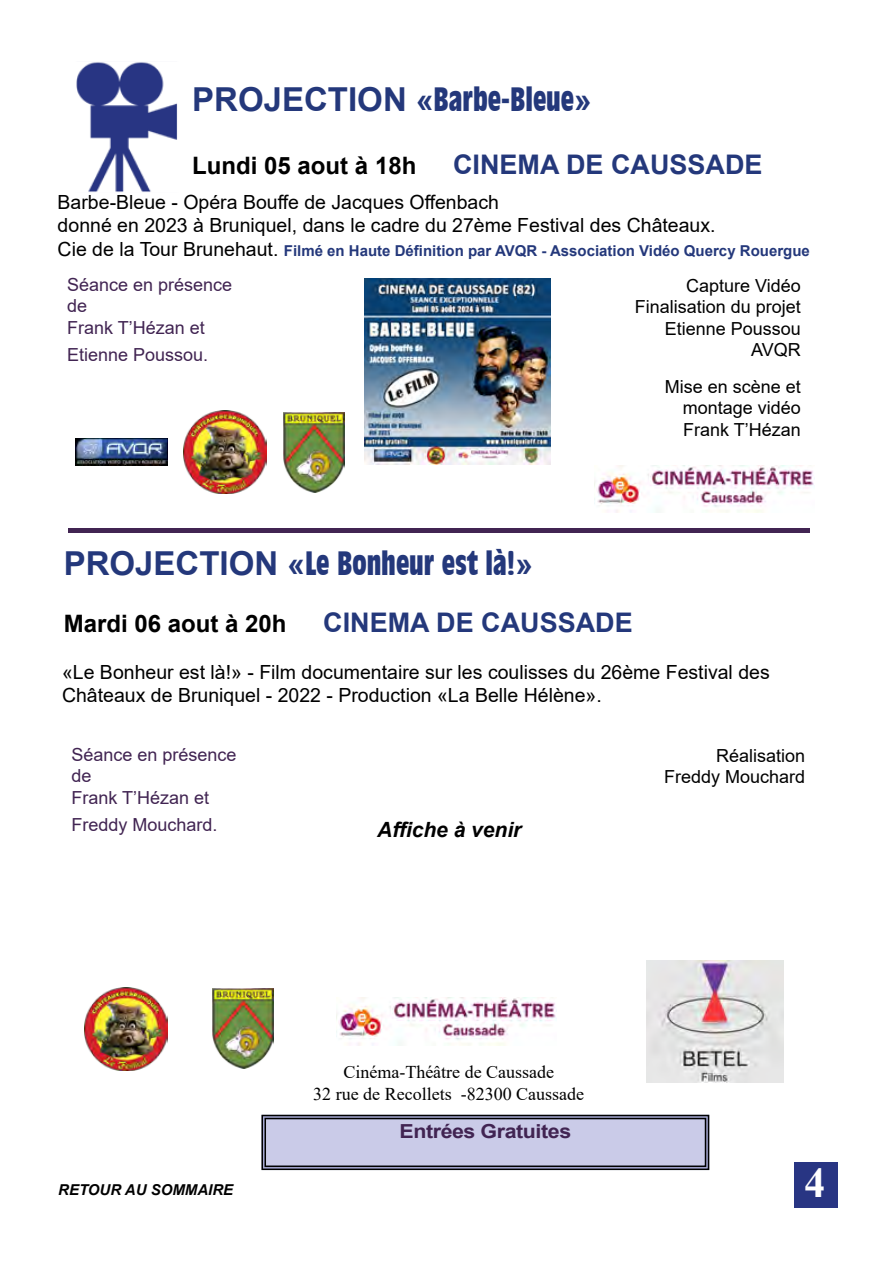
<style>
.page{position:relative;width:893px;height:1263px;background:#fff}
.page>*{position:absolute;margin:0;border:0;box-sizing:border-box;transform-origin:0 0}
.t1{font:700 55.5px "Arial";color:#412452}
.t2{font:700 42px "Times New Roman";color:#fff}
.t3{font:700 condensed 31.5px "Incised 901 BT";color:#24387b}
.t4{font:700 27px "Arial";color:#24387b}
.t5{font:700 24px "Arial";color:#000}
.t6{font:italic 700 21px "Arial";color:#000}
.t7{font:19.5px/23.4px "Arial";color:#000}
.t8{font:700 19.35px "Arial";letter-spacing:-.02em;color:#412452;scale:1.11 1}
.t9{font:18px/21.6px "Arial";color:#000;text-align:right}
.t10{font:18px/21.6px "Arial";color:#412452}
.t11{font:18px/21.6px "Times New Roman";color:#000;text-align:center}
.t12{font:700 15px "Arial";color:#24387b}
.t13{font:italic 700 15px "Arial";color:#000}
.s1{font-family:"Arial";font-stretch:normal;font-size:33px}
.s2{font-family:"Arial";font-stretch:normal}
.s3{font-weight:400;font-size:19.5px;color:#000}
</style>
<div class="page">
<img style="left:76px;top:62px;width:102px;height:130px">
<svg style="left:261px;top:1114px;width:449px;height:57px;background:#bbbcd7"></svg>
<div style="left:264px;top:1118px;width:442px;height:49px;border:1px solid #000"></div>
<img style="left:76px;top:439px;width:92px;height:27px">
<img style="left:283px;top:412px;width:61px;height:80px">
<img style="left:365px;top:279px;width:186px;height:186px">
<div style="left:794px;top:1162px;width:43px;height:45px;background:#283583"></div>
<img style="left:184px;top:411px;width:83px;height:83px">
<img style="left:594px;top:465px;width:221px;height:48px">
<img style="left:85px;top:987px;width:83px;height:83px">
<img style="left:213px;top:989px;width:61px;height:80px">
<img style="left:336px;top:998px;width:221px;height:47px">
<img style="left:647px;top:960px;width:136px;height:123px">
<h3 class="t3" style="left:192px;top:80px;width:401px"><span class="s1">PROJECTION</span> <span class="s2">«</span>Barbe-Bleue<span class="s2">»</span></h3>
<p class="t5" style="left:192px;top:149px;width:226px">Lundi 05 aout à 18h</p>
<h3 class="t4" style="left:453px;top:146px;width:311px">CINEMA DE CAUSSADE</h3>
<p class="t7" style="left:58px;top:190px;width:659px">Barbe-Bleue - Opéra Bouffe de Jacques Offenbach<br>donné en 2023 à Bruniquel, dans le cadre du 27ème Festival des Châteaux.</p>
<p class="t12" style="left:58px;top:240px;width:754px"><span class="s3">Cie de la Tour Brunehaut.</span> Filmé en Haute Définition par AVQR - Association Vidéo Quercy Rouergue</p>
<p class="t10" style="left:67px;top:273px;width:167px">Séance en présence de<br>Frank T’Hézan et</p>
<p class="t10" style="left:67px;top:344px;width:143px">Etienne Poussou.</p>
<p class="t9" style="left:635px;top:274px;width:168px">Capture Vidéo<br>Finalisation du projet<br>Etienne Poussou<br>AVQR</p>
<p class="t9" style="left:683px;top:375px;width:120px;text-align:justify;text-indent:-18px">Mise en scène et montage vidéo Frank T’Hézan</p>
<h1 class="t1" style="left:69px;top:463px;width:742px">________________________</h1>
<h3 class="t3" style="left:64px;top:545px;width:471px"><span class="s1">PROJECTION</span> <span class="s2">«</span>Le Bonheur est là!<span class="s2">»</span></h3>
<p class="t5" style="left:64px;top:607px;width:224px">Mardi 06 aout à 20h</p>
<h3 class="t4" style="left:323px;top:604px;width:311px">CINEMA DE CAUSSADE</h3>
<p class="t7" style="left:62px;top:660px;width:709px">«Le Bonheur est là!» - Film documentaire sur les coulisses du 26ème Festival des<br>Châteaux de Bruniquel - 2022 - Production «La Belle Hélène».</p>
<p class="t10" style="left:71px;top:743px;width:167px">Séance en présence de<br>Frank T’Hézan et</p>
<p class="t10" style="left:71px;top:814px;width:148px">Freddy Mouchard.</p>
<p class="t6" style="left:377px;top:816px;width:146px">Affiche à venir</p>
<p class="t9" style="left:664px;top:744px;width:143px">Réalisation<br>Freddy Mouchard</p>
<p class="t13" style="left:58px;top:1180px;width:177px">RETOUR AU SOMMAIRE</p>
<p class="t11" style="left:313px;top:1061px;width:272px">Cinéma-Théâtre de Caussade<br>32 rue de Recollets -82300 Caussade</p>
<p class="t8" style="left:400px;top:1117px;width:156px">Entrées Gratuites</p>
<h2 class="t2" style="left:804px;top:1152px;width:22px">4</h2>
</div>
